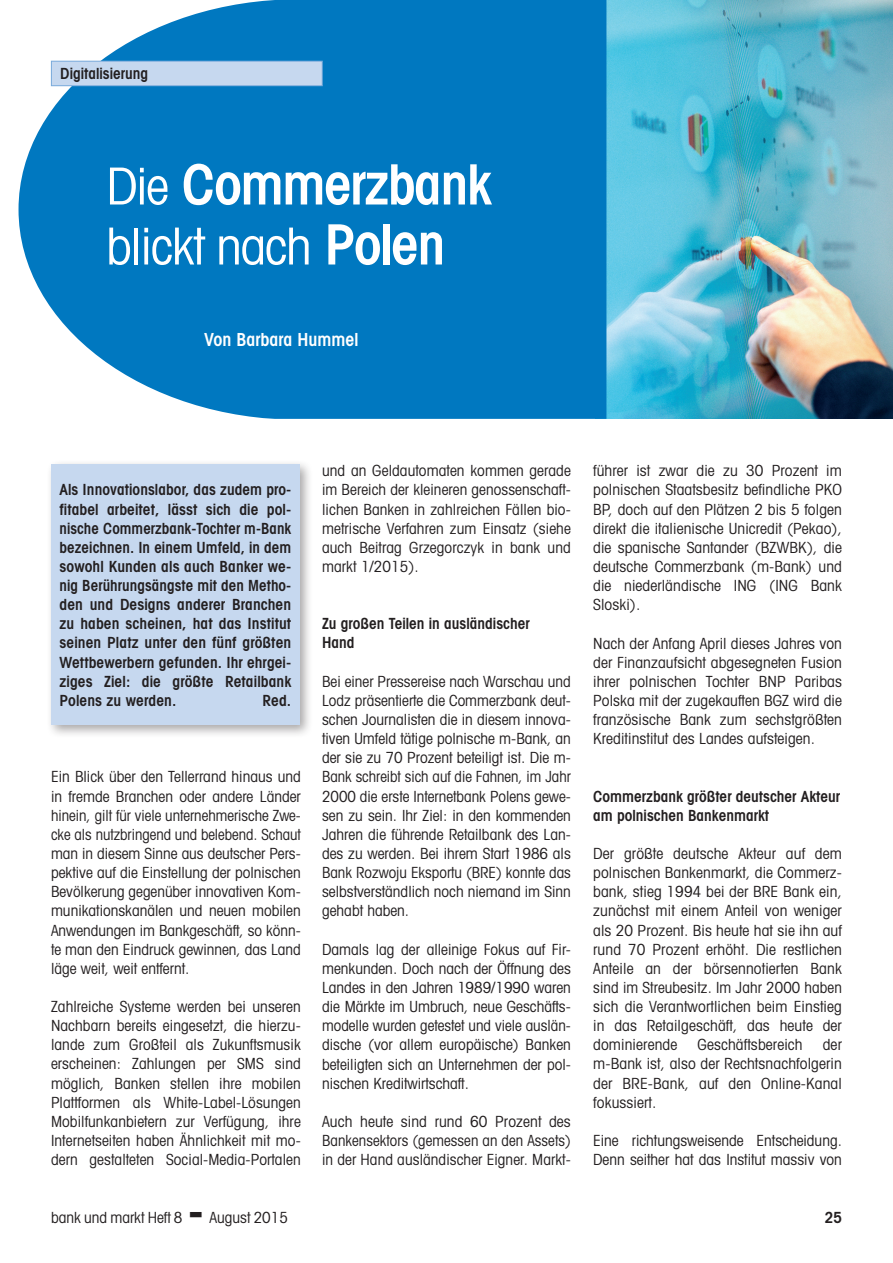
<style>
.page{position:relative;width:893px;height:1263px;background:#fff}
.page>*{position:absolute;margin:0;border:0;box-sizing:border-box;transform-origin:0 0}
.t1{font:600 condensed 55.5px "Avant Garde";letter-spacing:-.025em;color:#fff}
.t2{font:condensed 51px "Avant Garde";letter-spacing:-.025em;color:#fff}
.t3{font:600 condensed 18px "Avant Garde";color:#fff}
.t4{font:condensed 15.3px/19.2px "Avant Garde";letter-spacing:.005em;color:#231f20;text-align:justify}
.t5{font:600 condensed 15.3px/19.2px "Avant Garde";color:#231f20}
.s1{font-weight:400;font-size:51px}
.s2{font-weight:600;font-size:55.5px}
</style>
<div class="page">
<img style="left:606px;top:0;width:287px;height:419px">
<svg style="left:19px;top:0;width:587px;height:419px;fill:#0078c0"></svg>
<div style="left:51px;top:61px;width:271px;height:25px;background:#c6d8ef"></div>
<div style="left:51px;top:61px;width:272px;height:25px;border:1px solid #7aabdb"></div>
<div style="left:46px;top:460px;width:267px;height:279px;background:#231f20;opacity:.4"></div>
<div style="left:51px;top:465px;width:249px;height:260px;background:#c6d8ef"></div>
<p class="t5" style="left:60px;top:64px;width:89px">Digitalisierung</p>
<h1 class="t1" style="left:106px;top:151px;width:387px"><span class="s1">Die</span> Commerzbank</h1>
<h2 class="t2" style="left:106px;top:215px;width:340px">blickt nach <span class="s2">Polen</span></h2>
<p class="t3" style="left:204px;top:328px;width:156px">Von Barbara Hummel</p>
<p class="t5" style="left:60px;top:480px;width:233px;text-align:justify">Als Innovationslabor, das zudem pro&shy;fitabel arbeitet, lässt sich die pol&shy;nische Commerzbank-Tochter m-Bank bezeichnen. In einem Umfeld, in dem sowohl Kunden als auch Banker we&shy;nig Berührungsängste mit den Metho&shy;den und Designs anderer Branchen zu haben scheinen, hat das Institut seinen Platz unter den fünf größten Wettbewerbern gefunden. Ihr ehrgei&shy;ziges Ziel: die größte Retailbank Polens zu werden.</p>
<p class="t5" style="left:263px;top:691px;width:30px">Red.</p>
<p class="t4" style="left:51px;top:767px;width:251px">Ein Blick über den Tellerrand hinaus und in fremde Branchen oder andere Länder hinein, gilt für viele unternehmerische Zwe&shy;cke als nutzbringend und belebend. Schaut man in diesem Sinne aus deutscher Pers&shy;pektive auf die Einstellung der polnischen Bevölkerung gegenüber innovativen Kom&shy;munikationskanälen und neuen mobilen Anwendungen im Bankgeschäft, so könn&shy;te man den Eindruck gewinnen, das Land läge weit, weit entfernt.</p>
<p class="t4" style="left:51px;top:997px;width:251px">Zahlreiche Systeme werden bei unseren Nachbarn bereits eingesetzt, die hierzu&shy;lande zum Großteil als Zukunftsmusik erscheinen: Zahlungen per SMS sind möglich, Banken stellen ihre mobilen Plattformen als White-Label-Lösungen Mobilfunkanbietern zur Verfügung, ihre Internetseiten haben Ähnlichkeit mit mo&shy;dern gestalteten Social-Media-Portalen</p>
<p class="t4" style="left:322px;top:461px;width:250px">und an Geldautomaten kommen gerade im Bereich der kleineren genossenschaft&shy;lichen Banken in zahlreichen Fällen bio&shy;metrische Verfahren zum Einsatz (siehe auch Beitrag Grzegorczyk in bank und markt 1/2015).</p>
<p class="t5" style="left:322px;top:614px;width:209px">Zu großen Teilen in ausländischer<br>Hand</p>
<p class="t4" style="left:322px;top:671px;width:250px">Bei einer Pressereise nach Warschau und Lodz präsentierte die Commerzbank deut&shy;schen Journalisten die in diesem innova&shy;tiven Umfeld tätige polnische m-Bank, an der sie zu 70 Prozent beteiligt ist. Die m-Bank schreibt sich auf die Fahnen, im Jahr 2000 die erste Internetbank Polens gewe&shy;sen zu sein. Ihr Ziel: in den kommenden Jahren die führende Retailbank des Lan&shy;des zu werden. Bei ihrem Start 1986 als Bank Rozwoju Eksportu (BRE) konnte das selbstverständlich noch niemand im Sinn gehabt haben.</p>
<p class="t4" style="left:322px;top:939px;width:250px">Damals lag der alleinige Fokus auf Fir&shy;menkunden. Doch nach der Öffnung des Landes in den Jahren 1989/1990 waren die Märkte im Umbruch, neue Geschäfts&shy;modelle wurden getestet und viele auslän&shy;dische (vor allem europäische) Banken beteiligten sich an Unternehmen der pol&shy;nischen Kreditwirtschaft.</p>
<p class="t4" style="left:322px;top:1111px;width:250px">Auch heute sind rund 60 Prozent des Bankensektors (gemessen an den Assets) in der Hand ausländischer Eigner. Markt-</p>
<p class="t4" style="left:593px;top:461px;width:250px">führer ist zwar die zu 30 Prozent im polnischen Staatsbesitz befindliche PKO BP, doch auf den Plätzen 2 bis 5 folgen direkt die italienische Unicredit (Pekao), die spanische Santander (BZWBK), die deutsche Commerzbank (m-Bank) und die niederländische ING (ING Bank Sloski).</p>
<p class="t4" style="left:593px;top:633px;width:250px">Nach der Anfang April dieses Jahres von der Finanzaufsicht abgesegneten Fusion ihrer polnischen Tochter BNP Paribas Polska mit der zugekauften BGZ wird die französische Bank zum sechstgrößten Kreditinstitut des Landes aufsteigen.</p>
<p class="t5" style="left:593px;top:786px;width:248px">Commerzbank größter deutscher Akteur am polnischen Bankenmarkt</p>
<p class="t4" style="left:593px;top:843px;width:250px">Der größte deutsche Akteur auf dem polnischen Bankenmarkt, die Commerz&shy;bank, stieg 1994 bei der BRE Bank ein, zunächst mit einem Anteil von weniger als 20 Prozent. Bis heute hat sie ihn auf rund 70 Prozent erhöht. Die restlichen Anteile an der börsennotierten Bank sind im Streubesitz. Im Jahr 2000 haben sich die Verantwortlichen beim Einstieg in das Retailgeschäft, das heute der dominierende</p>
<p class="t4" style="left:697px;top:1035px;width:107px">Geschäftsbereich</p>
<p class="t4" style="left:593px;top:1035px;width:250px;text-indent:230px">der m-Bank ist, also der Rechtsnachfolgerin der BRE-Bank, auf den Online-Kanal fokussiert.</p>
<p class="t4" style="left:593px;top:1130px;width:250px">Eine richtungsweisende Entscheidung.<br>Denn seither hat das Institut massiv von</p>
<p class="t4" style="left:51px;top:1207px;width:133px">bank und markt Heft 8</p>
<p class="t4" style="left:209px;top:1207px;width:80px">August 2015</p>
<p class="t5" style="left:825px;top:1207px;width:19px">25</p>
</div>
